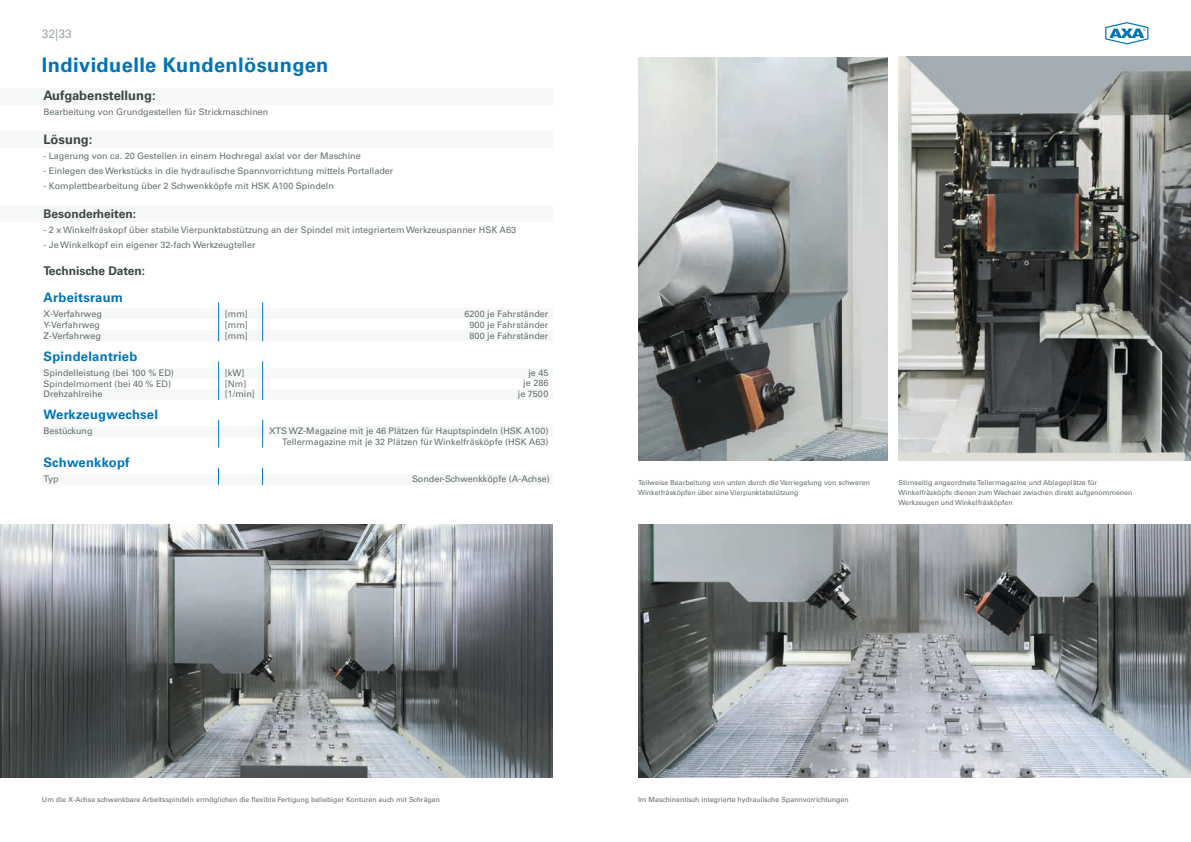
<style>
.page{position:relative;width:1191px;height:842px;background:#fff}
.page>*{position:absolute;margin:0;border:0;box-sizing:border-box;transform-origin:0 0}
.t1{font:700 20px "Univers LT";letter-spacing:.02em;color:#0074b7}
.t2{font:700 13px "Univers LT";letter-spacing:.02em;color:#0074b7}
.t3{font:700 13px "Univers LT";color:#3d4747}
.t4{font:700 12px "Univers LT";color:#3d4747}
.t5{font:12px "Univers LT";color:#9ea8aa}
.t6{font:9px/10.8px "Univers LT";color:#646f6f}
.t7{font:7px/10px "Univers LT";color:#646f6f}
</style>
<div class="page">
<div style="left:0;top:206px;width:553px;height:16px;background:#f6f7f7"></div>
<div style="left:0;top:88px;width:553px;height:16px;background:#f6f7f7"></div>
<div style="left:0;top:132px;width:553px;height:16px;background:#f6f7f7"></div>
<div style="left:42px;top:330px;width:511px;height:11px;background:#f6f7f7"></div>
<div style="left:42px;top:368px;width:511px;height:10px;background:#f6f7f7"></div>
<div style="left:42px;top:389px;width:511px;height:11px;background:#f6f7f7"></div>
<div style="left:42px;top:474px;width:511px;height:11px;background:#f6f7f7"></div>
<div style="left:42px;top:309px;width:511px;height:10px;background:#f6f7f7"></div>
<hr style="left:218px;top:302px;width:1px;height:39px;background:#0074b7">
<hr style="left:218px;top:361px;width:1px;height:39px;background:#0074b7">
<hr style="left:262px;top:302px;width:1px;height:39px;background:#0074b7">
<hr style="left:262px;top:361px;width:1px;height:39px;background:#0074b7">
<div style="left:42px;top:426px;width:511px;height:11px;background:#f6f7f7"></div>
<svg style="left:218px;top:420px;width:1px;height:27px"></svg>
<svg style="left:262px;top:420px;width:1px;height:27px"></svg>
<svg style="left:218px;top:468px;width:1px;height:17px"></svg>
<svg style="left:262px;top:468px;width:1px;height:17px"></svg>
<img style="left:0;top:525px;width:553px;height:253px">
<img style="left:638px;top:525px;width:553px;height:253px">
<img style="left:898px;top:57px;width:293px;height:404px">
<img style="left:638px;top:58px;width:249px;height:403px">
<svg style="left:1105px;top:22px;width:43px;height:22px"></svg>
<h3 class="t5" style="left:42px;top:27px;width:31px">32|33</h3>
<h1 class="t1" style="left:42px;top:53px;width:288px">Individuelle Kundenlösungen</h1>
<h2 class="t3" style="left:43px;top:88px;width:114px">Aufgabenstellung:</h2>
<p class="t6" style="left:43px;top:107px;width:226px">Bearbeitung von Grundgestellen für Strickmaschinen</p>
<h2 class="t3" style="left:43px;top:132px;width:51px">Lösung:</h2>
<p class="t6" style="left:43px;top:151px;width:319px">- Lagerung von ca. 20 Gestellen in einem Hochregal axial vor der Maschine</p>
<p class="t6" style="left:43px;top:166px;width:351px">- Einlegen des Werkstücks in die hydraulische Spannvorrichtung mittels Portallader</p>
<p class="t6" style="left:43px;top:181px;width:292px">- Komplettbearbeitung über 2 Schwenkköpfe mit HSK A100 Spindeln</p>
<h3 class="t4" style="left:43px;top:206px;width:94px">Besonderheiten:</h3>
<p class="t6" style="left:43px;top:224px;width:474px">- 2 x Winkelfräskopf über stabile Vierpunktabstützung an der Spindel mit integriertem Werkzeuspanner HSK A63</p>
<p class="t6" style="left:43px;top:239px;width:214px">- Je Winkelkopf ein eigener 32-fach Werkzeugteller</p>
<h3 class="t4" style="left:43px;top:264px;width:103px">Technische Daten:</h3>
<h2 class="t2" style="left:43px;top:290px;width:81px">Arbeitsraum</h2>
<p class="t6" style="left:43px;top:308px;width:60px">X-Verfahrweg<br>Y-Verfahrweg<br>Z-Verfahrweg</p>
<p class="t6" style="left:43px;top:367px;width:132px">Spindelleistung (bei 100 % ED)<br>Spindelmoment (bei 40 % ED)<br>Drehzahlreihe</p>
<h2 class="t2" style="left:43px;top:348px;width:95px">Spindelantrieb</h2>
<p class="t6" style="left:225px;top:308px;width:24px;text-align:justify">[mm] [mm] [mm]</p>
<p class="t6" style="left:225px;top:367px;width:31px">[kW] [Nm] [1/min]</p>
<p class="t6" style="left:464px;top:308px;width:85px;text-align:center">6200 je Fahrständer<br>900 je Fahrständer<br>800 je Fahrständer</p>
<p class="t6" style="left:518px;top:367px;width:32px;text-align:right">je 45<br>je 286 je 7500</p>
<h2 class="t2" style="left:43px;top:407px;width:116px">Werkzeugwechsel</h2>
<p class="t6" style="left:43px;top:426px;width:51px">Bestückung</p>
<p class="t6" style="left:269px;top:425px;width:281px;text-align:right">XTS WZ-Magazine mit je 46 Plätzen für Hauptspindeln (HSK A100)<br>Tellermagazine mit je 32 Plätzen für Winkelfräsköpfe (HSK A63)</p>
<h2 class="t2" style="left:43px;top:455px;width:88px">Schwenkkopf</h2>
<p class="t6" style="left:43px;top:474px;width:17px">Typ</p>
<p class="t6" style="left:412px;top:474px;width:139px">Sonder-Schwenkköpfe (A-Achse)</p>
<p class="t7" style="left:638px;top:478px;width:233px">Teilweise Bearbeitung von unten durch die Verriegelung von schweren<br>Winkelfräsköpfen über eine Vierpunktabstützung</p>
<p class="t7" style="left:898px;top:478px;width:235px">Stirnseitig angeordnete Tellermagazine und Ablageplätze für<br>Winkelfräsköpfe dienen zum Wechsel zwischen direkt aufgenommenen<br>Werkzeugen und Winkelfräsköpfen</p>
<p class="t7" style="left:42px;top:795px;width:399px">Um die X-Achse schwenkbare Arbeitsspindeln ermöglichen die flexible Fertigung beliebiger Konturen auch mit Schrägen</p>
<p class="t7" style="left:638px;top:795px;width:212px">Im Maschinentisch integrierte hydraulische Spannvorrichtungen</p>
</div>
